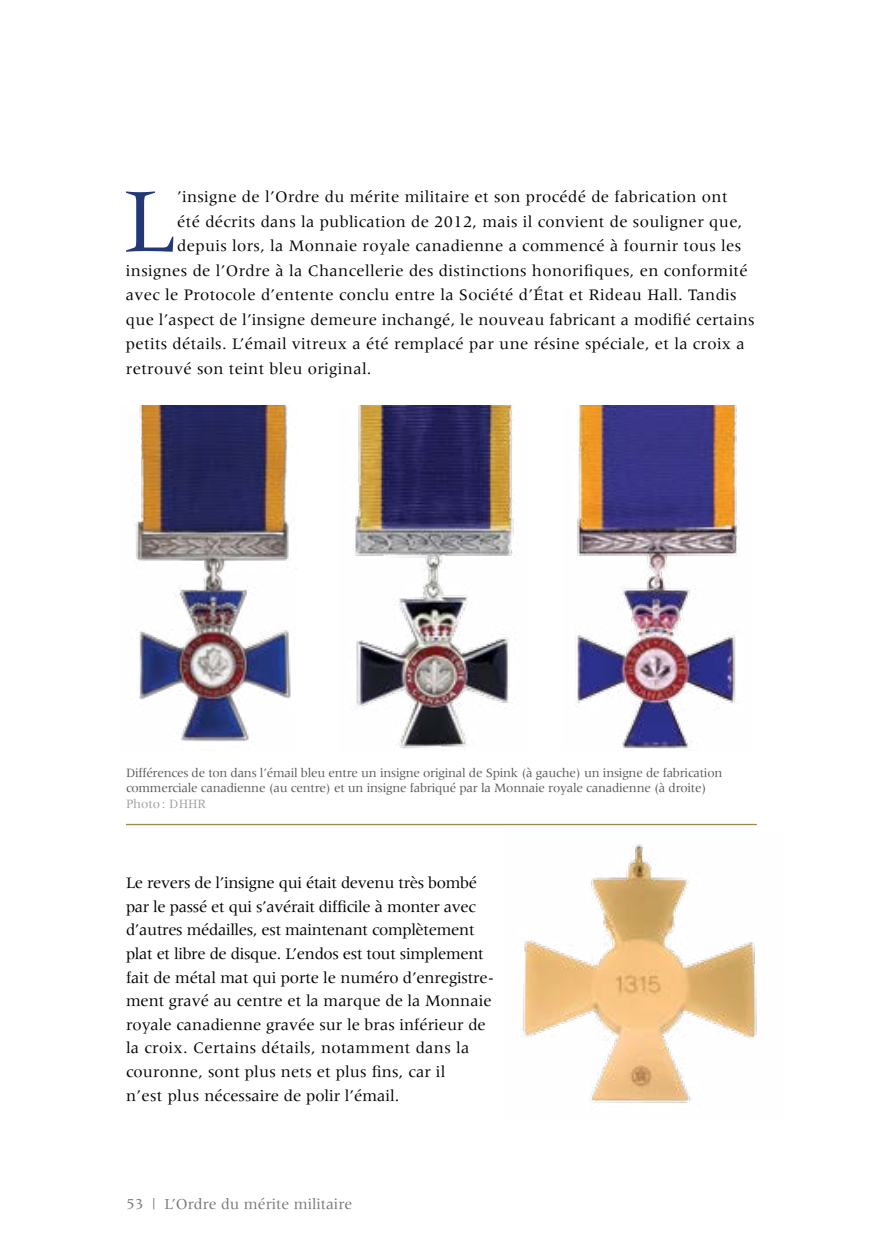
<style>
.page{position:relative;width:882px;height:1260px;background:#fff}
.page>*{position:absolute;margin:0;border:0;box-sizing:border-box;transform-origin:0 0}
.t1{font:93.98px "Meridien";color:#233876}
.t2{font:16.62px "Meridien";letter-spacing:.02em;color:#000}
.t3{font:16.62px/23.6px "Meridien";letter-spacing:-.01em;color:#000}
.t4{font:15.75px "Meridien";color:#77787b}
.t5{font:13.12px/15.8px "Meridien";letter-spacing:-.02em;color:#58595b}
.t6{font:13.12px "Meridien";color:#9d9fa2}
</style>
<div class="page">
<hr style="left:126px;top:824px;width:631px;height:1px;background:#a0884a">
<img style="left:134px;top:406px;width:163px;height:335px">
<img style="left:355px;top:406px;width:159px;height:343px">
<img style="left:575px;top:406px;width:163px;height:343px">
<img style="left:522px;top:844px;width:235px;height:259px">
<p class="t1" style="left:124px;top:169px;width:54px">L</p>
<p class="t2" style="left:177px;top:188px;width:552px">’insigne de l’Ordre du mérite militaire et son procédé de fabrication ont</p>
<p class="t2" style="left:177px;top:212px;width:567px">été décrits dans la publication de 2012, mais il convient de souligner que,</p>
<p class="t2" style="left:177px;top:237px;width:565px">depuis lors, la Monnaie royale canadienne a commencé à fournir tous les</p>
<p class="t2" style="left:126px;top:261px;width:623px">insignes de l’Ordre à la Chancellerie des distinctions honorifiques, en conformité</p>
<p class="t2" style="left:126px;top:286px;width:612px">avec le Protocole d’entente conclu entre la Société d’État et Rideau Hall. Tandis</p>
<p class="t2" style="left:126px;top:310px;width:630px">que l’aspect de l’insigne demeure inchangé, le nouveau fabricant a modifié certains</p>
<p class="t2" style="left:126px;top:335px;width:620px">petits détails. L’émail vitreux a été remplacé par une résine spéciale, et la croix a</p>
<p class="t2" style="left:126px;top:359px;width:247px">retrouvé son teint bleu original.</p>
<p class="t5" style="left:126px;top:764px;width:598px">Différences de ton dans l’émail bleu entre un insigne original de Spink (à gauche) un insigne de fabrication commerciale canadienne (au centre) et un insigne fabriqué par la Monnaie royale canadienne (à droite)</p>
<p class="t6" style="left:126px;top:797px;width:82px">Photo: DHHR</p>
<p class="t3" style="left:126px;top:871px;width:368px">Le revers de l’insigne qui était devenu très bombé par le passé et qui s’avérait difficile à monter avec d’autres médailles, est maintenant complètement plat et libre de disque. L’endos est tout simplement fait de métal mat qui porte le numéro d’enregistre&shy;ment gravé au centre et la marque de la Monnaie royale canadienne gravée sur le bras inférieur de la croix. Certains détails, notamment dans la couronne, sont plus nets et plus fins, car il<br>n’est plus nécessaire de polir l’émail.</p>
<p class="t4" style="left:126px;top:1196px;width:228px">53 | L’Ordre du mérite militaire</p>
</div>
